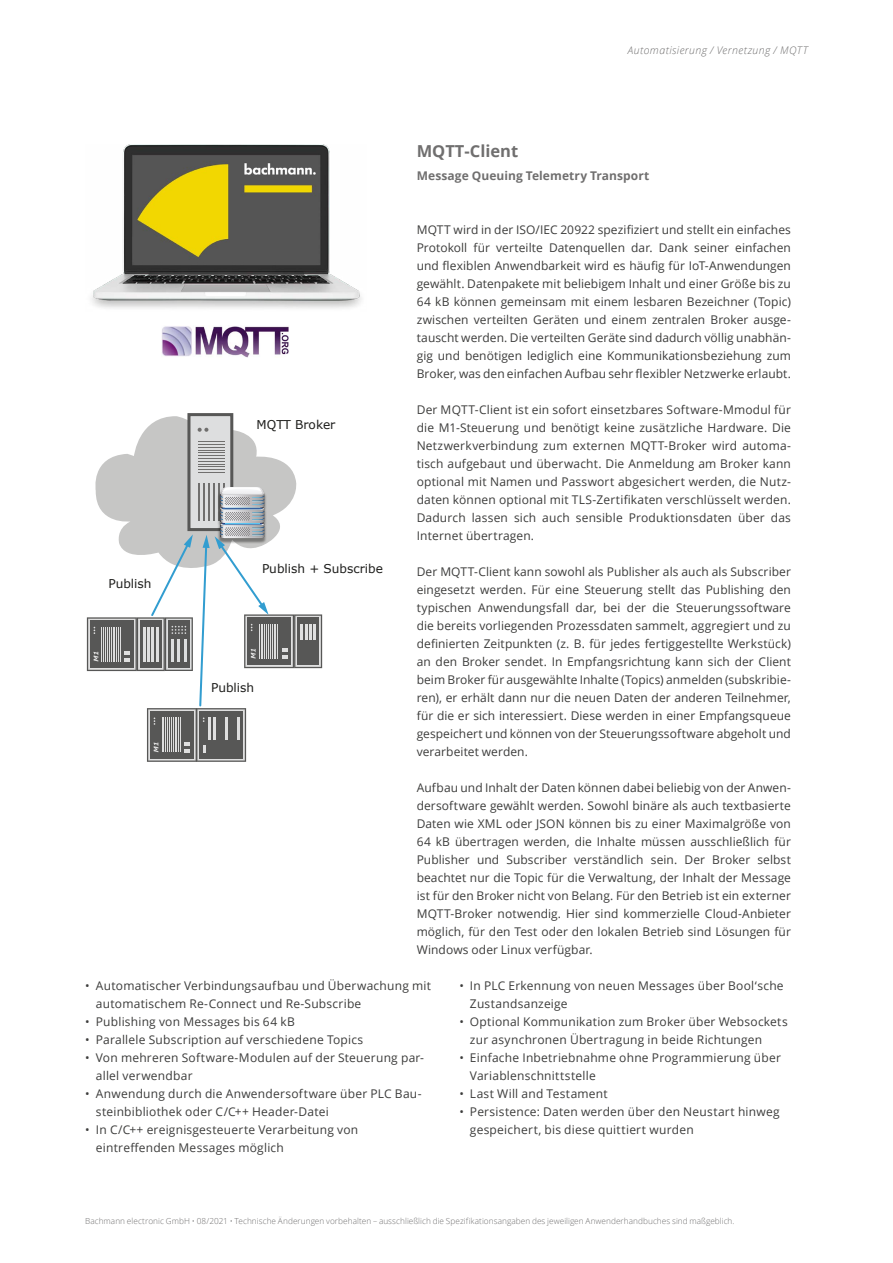
<style>
.page{position:relative;width:893px;height:1263px;background:#fff}
.page>*{position:absolute;margin:0;border:0;box-sizing:border-box;transform-origin:0 0}
.t1{font:700 16.5px "Open Sans";color:#706f6f}
.t2{font:12.15px "Verdana";color:#1d1d1b}
.t3{font:12px/18px "Open Sans";letter-spacing:.02em;color:#3c3c3b}
.t4{font:700 12px "Open Sans";letter-spacing:.005em;color:#706f6f}
.t5{font:italic 300 10.5px "Open Sans";letter-spacing:.04em;color:#706f6f}
.t6{font:300 8.25px "Open Sans";letter-spacing:.005em;color:#706f6f}
</style>
<div class="page">
<svg style="left:87px;top:415px;width:235px;height:347px"></svg>
<img style="left:162px;top:325px;width:127px;height:33px">
<img style="left:91px;top:145px;width:271px;height:164px">
<p class="t5" style="left:628px;top:43px;width:182px">Automatisierung / Vernetzung / MQTT</p>
<h1 class="t1" style="left:417px;top:139px;width:103px">MQTT-Client</h1>
<p class="t4" style="left:417px;top:167px;width:234px">Message Queuing Telemetry Transport</p>
<p class="t3" style="left:417px;top:221px;width:376px;text-align:justify">MQTT wird in der ISO/IEC 20922 spezifiziert und stellt ein einfaches Protokoll für verteilte Datenquellen dar. Dank seiner einfachen und flexiblen Anwendbarkeit wird es häufig für IoT-Anwendungen gewählt. Datenpakete mit beliebigem Inhalt und einer Größe bis zu 64 kB können gemeinsam mit einem lesbaren Bezeichner (Topic) zwischen verteilten Geräten und einem zentralen Broker ausge&shy;tauscht werden. Die verteilten Geräte sind dadurch völlig unabhän&shy;gig und benötigen lediglich eine Kommunikationsbeziehung zum Broker, was den einfachen Aufbau sehr flexibler Netzwerke erlaubt.</p>
<p class="t3" style="left:417px;top:401px;width:376px;text-align:justify">Der MQTT-Client ist ein sofort einsetzbares Software-Mmodul für die M1-Steuerung und benötigt keine zusätzliche Hardware. Die Netzwerkverbindung zum externen MQTT-Broker wird automa&shy;tisch aufgebaut und überwacht. Die Anmeldung am Broker kann optional mit Namen und Passwort abgesichert werden, die Nutz&shy;daten können optional mit TLS-Zertifikaten verschlüsselt werden.<br>Dadurch lassen sich auch sensible Produktionsdaten über das Internet übertragen.</p>
<p class="t3" style="left:417px;top:563px;width:376px;text-align:justify">Der MQTT-Client kann sowohl als Publisher als auch als Subscriber eingesetzt werden. Für eine Steuerung stellt das Publishing den typischen Anwendungsfall dar, bei der die Steuerungssoftware die bereits vorliegenden Prozessdaten sammelt, aggregiert und zu definierten Zeitpunkten (z. B. für jedes fertiggestellte Werkstück) an den Broker sendet. In Empfangsrichtung kann sich der Client beim Broker für ausgewählte Inhalte (Topics) anmelden (subskribie&shy;ren), er erhält dann nur die neuen Daten der anderen Teilnehmer, für die er sich interessiert. Diese werden in einer Empfangsqueue gespeichert und können von der Steuerungssoftware abgeholt und verarbeitet werden.</p>
<p class="t3" style="left:417px;top:779px;width:376px;text-align:justify">Aufbau und Inhalt der Daten können dabei beliebig von der Anwen&shy;dersoftware gewählt werden. Sowohl binäre als auch textbasierte Daten wie XML oder JSON können bis zu einer Maximalgröße von 64 kB übertragen werden, die Inhalte müssen ausschließlich für Publisher und Subscriber verständlich sein. Der Broker selbst beachtet nur die Topic für die Verwaltung, der Inhalt der Message ist für den Broker nicht von Belang. Für den Betrieb ist ein externer MQTT-Broker notwendig. Hier sind kommerzielle Cloud-Anbieter möglich, für den Test oder den lokalen Betrieb sind Lösungen für Windows oder Linux verfügbar.</p>
<p class="t3" style="left:96px;top:977px;width:337px;text-indent:-11px">• Automatischer Verbindungsaufbau und Überwachung mit automatischem Re-Connect und Re-Subscribe</p>
<p class="t3" style="left:85px;top:1013px;width:211px">• Publishing von Messages bis 64 kB</p>
<p class="t3" style="left:85px;top:1031px;width:280px">• Parallele Subscription auf verschiedene Topics</p>
<p class="t3" style="left:96px;top:1049px;width:330px;text-indent:-11px">• Von mehreren Software-Modulen auf der Steuerung par&shy;allel verwendbar</p>
<p class="t3" style="left:96px;top:1085px;width:327px;text-indent:-11px">• Anwendung durch die Anwendersoftware über PLC Bau&shy;steinbibliothek oder C/C++ Header-Datei</p>
<p class="t3" style="left:96px;top:1121px;width:264px;text-indent:-11px">• In C/C++ ereignisgesteuerte Verarbeitung von eintreffenden Messages möglich</p>
<p class="t2" style="left:257px;top:417px;width:80px">MQTT Broker</p>
<p class="t2" style="left:262px;top:560px;width:123px">Publish + Subscribe</p>
<p class="t2" style="left:108px;top:575px;width:45px">Publish</p>
<p class="t2" style="left:211px;top:679px;width:45px">Publish</p>
<p class="t3" style="left:470px;top:977px;width:315px;text-indent:-11px">• In PLC Erkennung von neuen Messages über Bool‘sche<br>Zustandsanzeige</p>
<p class="t3" style="left:470px;top:1013px;width:319px;text-indent:-11px">• Optional Kommunikation zum Broker über Websockets zur asynchronen Übertragung in beide Richtungen</p>
<p class="t3" style="left:470px;top:1049px;width:313px;text-indent:-11px">• Einfache Inbetriebnahme ohne Programmierung über<br>Variablenschnittstelle</p>
<p class="t3" style="left:459px;top:1085px;width:150px">• Last Will and Testament</p>
<p class="t3" style="left:470px;top:1103px;width:311px;text-indent:-11px">• Persistence: Daten werden über den Neustart hinweg gespeichert, bis diese quittiert wurden</p>
<p class="t6" style="left:85px;top:1216px;width:651px">Bachmann electronic GmbH • 08/2021 • Technische Änderungen vorbehalten – ausschließlich die Spezifikationsangaben des jeweiligen Anwenderhandbuches sind maßgeblich.</p>
</div>
